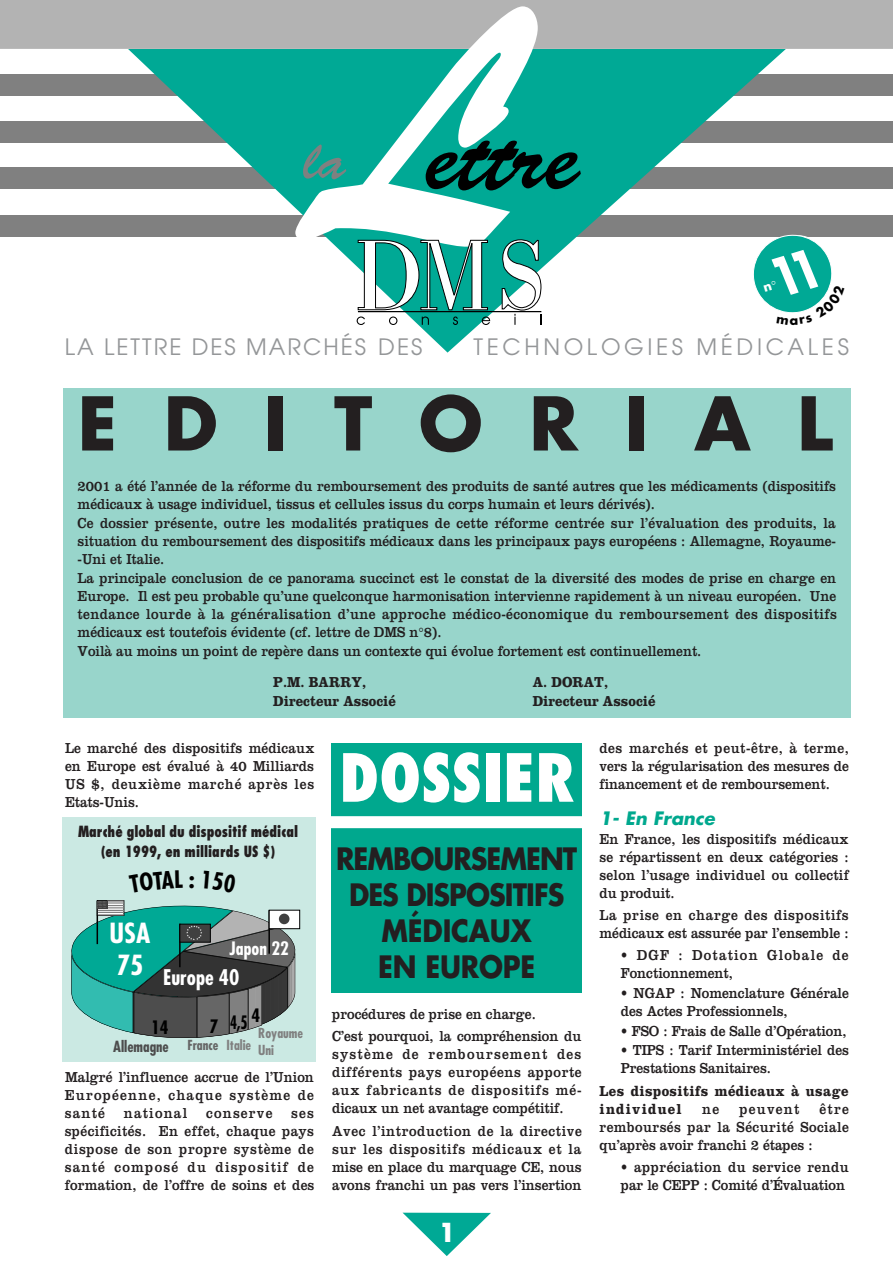
<style>
.page{position:relative;width:893px;height:1263px;background:#fff}
.page>*{position:absolute;margin:0;border:0;box-sizing:border-box;transform-origin:0 0}
.t1{font:700 72px "Futura";letter-spacing:.645em;color:#231f20}
.t2{font:800 condensed 64.5px "Futura";color:#fff}
.t3{font:700 30px/36px "Futura";letter-spacing:-.035em;color:#231f20;text-align:center;scale:.9 1}
.t4{font:700 condensed 27px "Futura";color:#fff}
.t5{font:700 25.5px "Futura";color:#fff}
.t6{font:22.5px "Avant Garde";letter-spacing:.09em;color:#949698}
.t7{font:22.5px "Avant Garde";letter-spacing:.16em;color:#949698}
.t8{font:700 condensed 21px "Futura";color:#fff}
.t9{font:italic 700 18px "Futura";color:#00a88e}
.t10{font:700 condensed 18px "Futura";color:#fff}
.t11{font:700 condensed 18px "Futura";color:#000}
.t12{font:700 condensed 18px "Futura";color:#000;scale:.8 1}
.t13{font:15px/18px "Clarendon";color:#231f20;text-align:justify;scale:.9 1}
.t14{font:15px/18px "Clarendon";letter-spacing:.09em;color:#231f20;scale:.9 1}
.t15{font:15px/18px "Clarendon";letter-spacing:.03em;color:#231f20;scale:.9 1}
.t16{font:800 condensed 15px/20.7px "Futura";color:#231f20;text-align:center;scale:.9 1}
.t17{font:700 15px "Clarendon";color:#231f20;scale:.9 1}
.t18{font:700 15px/18px "Clarendon";letter-spacing:.03em;color:#231f20;scale:.9 1}
.t19{font:700 condensed 15px "Futura";color:#4d4d4d}
.t20{font:700 condensed 13.5px/16.5px "Futura";color:#808080}
.t21{font:700 condensed 13.5px "Futura";color:#666}
</style>
<div class="page">
<div style="left:0;top:216px;width:892px;height:21px;background:#808080"></div>
<div style="left:0;top:168px;width:892px;height:21px;background:#808080"></div>
<div style="left:0;top:121px;width:892px;height:22px;background:#808080"></div>
<div style="left:0;top:75px;width:892px;height:21px;background:#808080"></div>
<div style="left:0;top:0;width:892px;height:49px;background:#b3b3b3"></div>
<svg style="left:128px;top:49px;width:657px;height:304px"></svg>
<svg style="left:295px;top:6px;width:242px;height:245px"></svg>
<svg style="left:425px;top:141px;width:156px;height:49px;background:#025f54"></svg>
<svg style="left:303px;top:145px;width:43px;height:34px"></svg>
<svg style="left:356px;top:317px;width:9px;height:8px"></svg>
<svg style="left:389px;top:317px;width:8px;height:8px"></svg>
<svg style="left:422px;top:317px;width:7px;height:8px"></svg>
<svg style="left:453px;top:317px;width:5px;height:8px"></svg>
<svg style="left:481px;top:317px;width:9px;height:8px"></svg>
<svg style="left:357px;top:239px;width:131px;height:72px"></svg>
<svg style="left:500px;top:239px;width:41px;height:86px"></svg>
<hr style="left:358px;top:311px;width:183px;height:1px;background:#000">
<div style="left:63px;top:388px;width:787px;height:329px;background:#98d5cb"></div>
<svg style="left:403px;top:1213px;width:88px;height:43px"></svg>
<div style="left:331px;top:743px;width:251px;height:250px;background:#00a88e"></div>
<div style="left:331px;top:816px;width:252px;height:12px;background:#fff"></div>
<div style="left:62px;top:818px;width:253px;height:244px;background:#cbe9e3"></div>
<svg style="left:71px;top:900px;width:229px;height:138px"></svg>
<svg style="left:749px;top:231px;width:83px;height:94px"></svg>
<h3 class="t6" style="left:65px;top:338px;width:359px">LA LETTRE DES MARCHÉS DES</h3>
<h3 class="t7" style="left:473px;top:338px;width:377px">TECHNOLOGIES MÉDICALES</h3>
<h1 class="t1" style="left:78px;top:391px;width:756px">EDITORIAL</h1>
<p class="t13" style="left:78px;top:479px;width:845px;text-align:left">2001 a été l’année de la réforme du remboursement des produits de santé autres que les médicaments (dispositifs médicaux à usage individuel, tissus et cellules issus du corps humain et leurs dérivés).<br>Ce dossier présente, outre les modalités pratiques de cette réforme centrée sur l’évaluation des produits, la situation du remboursement des dispositifs médicaux dans les principaux pays européens : Allemagne, Royaume--Uni et Italie.<br>La principale conclusion de ce panorama succinct est le constat de la diversité des modes de prise en charge en Europe. Il est peu probable qu’une quelconque harmonisation intervienne rapidement à un niveau européen. Une tendance lourde à la généralisation d’une approche médico-économique du remboursement des dispositifs médicaux est toutefois évidente (cf. lettre de DMS n°8).<br>Voilà au moins un point de repère dans un contexte qui évolue fortement est continuellement.</p>
<p class="t17" style="left:273px;top:677px;width:105px">P.M. BARRY,</p>
<p class="t17" style="left:532px;top:677px;width:85px">A. DORAT,</p>
<p class="t17" style="left:273px;top:695px;width:138px">Directeur Associé</p>
<p class="t17" style="left:533px;top:695px;width:138px">Directeur Associé</p>
<p class="t13" style="left:65px;top:741px;width:278px">Le marché des dispositifs médicaux en Europe est évalué à 40 Milliards US $, deuxième marché après les Etats-Unis.</p>
<p class="t16" style="left:78px;top:822px;width:246px">Marché global du dispositif médical (en 1999, en milliards US $)</p>
<h3 class="t4" style="left:110px;top:921px;width:42px">USA</h3>
<h3 class="t8" style="left:117px;top:968px;width:124px"><sup>75</sup> Europe 40</h3>
<p class="t10" style="left:230px;top:940px;width:61px">Japon 22</p>
<p class="t11" style="left:151px;top:1020px;width:19px">14</p>
<p class="t19" style="left:113px;top:1040px;width:57px">Allemagne</p>
<p class="t11" style="left:209px;top:1019px;width:10px">7</p>
<p class="t21" style="left:187px;top:1039px;width:32px">France</p>
<p class="t11" style="left:251px;top:1007px;width:10px">4</p>
<p class="t20" style="left:258px;top:1026px;width:46px">Royaume<br>Uni</p>
<p class="t12" style="left:230px;top:1014px;width:24px">4,5</p>
<p class="t20" style="left:226px;top:1038px;width:26px">Italie</p>
<p class="t13" style="left:65px;top:1069px;width:278px">Malgré l’influence accrue de l’Union Européenne, chaque système de santé</p>
<p class="t14" style="left:124px;top:1105px;width:72px">national</p>
<p class="t14" style="left:206px;top:1105px;width:75px">conserve</p>
<p class="t13" style="left:65px;top:1105px;width:279px;text-indent:226px">ses spécificités. En effet, chaque pays dispose de son propre système de santé composé du dispositif de formation, de l’offre de soins et des</p>
<h2 class="t2" style="left:339px;top:750px;width:236px">DOSSIER</h2>
<h3 class="t3" style="left:336px;top:843px;width:269px">REMBOURSEMENT<br>DES DISPOSITIFS<br>MÉDICAUX<br>EN EUROPE</h3>
<p class="t13" style="left:332px;top:1004px;width:278px;line-height:22.2px">procédures de prise en charge.<br>C’est pourquoi, la compréhension du</p>
<p class="t13" style="left:332px;top:1047px;width:279px">système de remboursement des différents pays européens apporte aux fabricants de dispositifs mé&shy;dicaux un net avantage compétitif.</p>
<p class="t13" style="left:332px;top:1123px;width:279px">Avec l’introduction de la directive sur les dispositifs médicaux et la mise en place du marquage CE, nous avons franchi un pas vers l’insertion</p>
<h3 class="t5" style="left:438px;top:1221px;width:19px">1</h3>
<p class="t13" style="left:599px;top:741px;width:278px">des marchés et peut-être, à terme, vers la régularisation des mesures de financement et de remboursement.</p>
<p class="t9" style="left:599px;top:810px;width:117px">1- En France</p>
<p class="t13" style="left:599px;top:831px;width:278px">En France, les dispositifs médicaux se répartissent en deux catégories : selon l’usage individuel ou collectif du produit.</p>
<p class="t13" style="left:599px;top:907px;width:278px">La prise en charge des dispositifs médicaux est assurée par l’ensemble :</p>
<p class="t14" style="left:620px;top:948px;width:255px">• DGF : Dotation Globale de<br>Fonctionnement,</p>
<p class="t13" style="left:620px;top:985px;width:255px">• NGAP : Nomenclature Générale des Actes Professionnels,</p>
<p class="t13" style="left:620px;top:1023px;width:252px">• FSO : Frais de Salle d’Opération,</p>
<p class="t13" style="left:620px;top:1043px;width:255px">• TIPS : Tarif Interministériel des<br>Prestations Sanitaires.</p>
<p class="t18" style="left:599px;top:1083px;width:278px">Les dispositifs médicaux à usage individuel</p>
<p class="t13" style="left:599px;top:1101px;width:278px;text-indent:220px">être remboursés par la Sécurité Sociale qu’après avoir franchi 2 étapes :</p>
<p class="t15" style="left:620px;top:1159px;width:255px">• appréciation du service rendu par le CEPP : Comité d’Évaluation</p>
<p class="t13" style="left:702px;top:1101px;width:20px">ne</p>
<p class="t14" style="left:739px;top:1101px;width:68px">peuvent</p>
</div>
